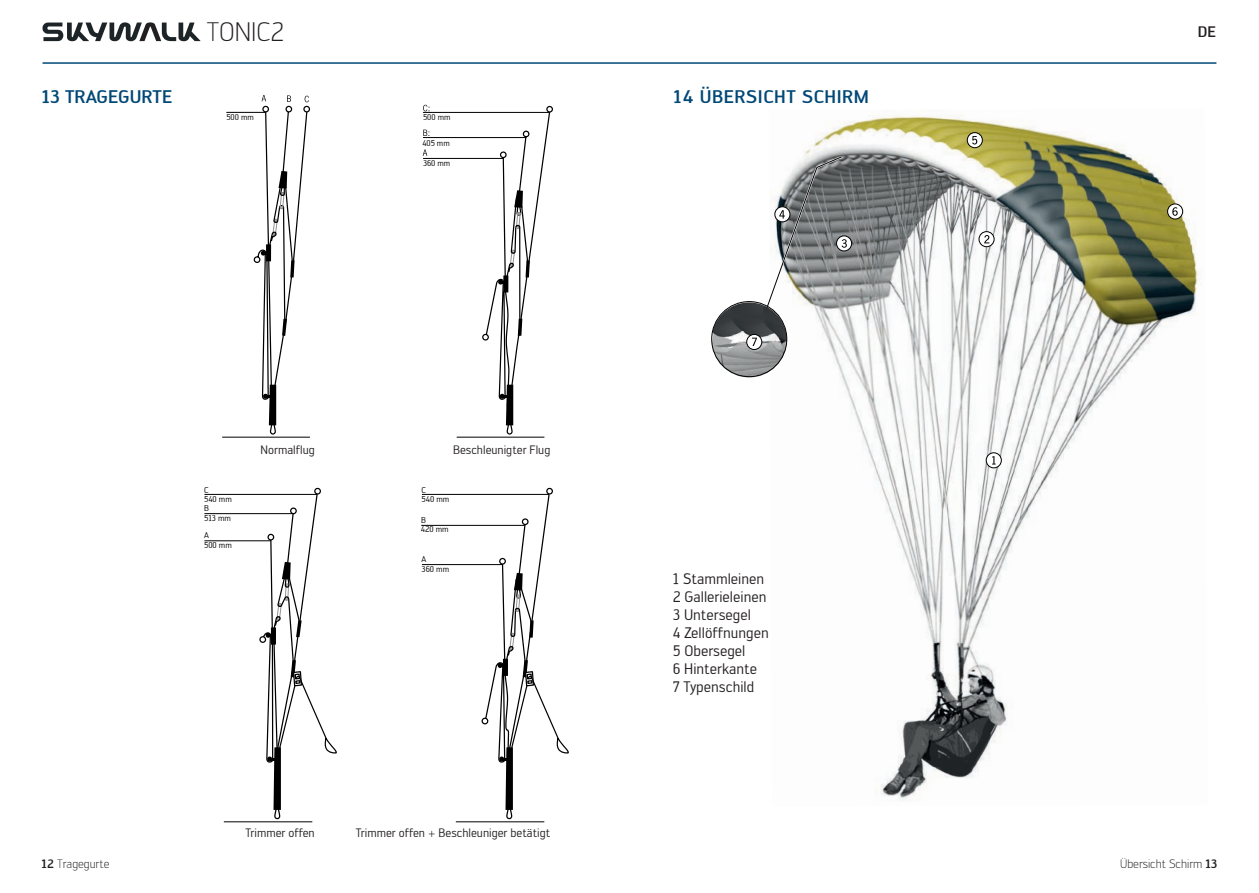
<style>
.page{position:relative;width:1259px;height:893px;background:#fff}
.page>*{position:absolute;margin:0;border:0;box-sizing:border-box;transform-origin:0 0}
.t1{font:300 26.25px "Engel";color:#231f20}
.t2{font:500 18px "Engel";letter-spacing:.03em;color:#004876}
.t3{font:500 18px "Engel";color:#004876}
.t4{font:15px/18px "Engel";color:#231f20}
.t5{font:500 15px "Engel";color:#231f20}
.t6{font:12px "Engel";color:#231f20}
.t7{font:300 12px "Engel";color:#231f20}
.t8{font:8.25px/9.4px "Engel";color:#000001}
.s1{font-weight:500}
</style>
<div class="page">
<hr style="left:43px;top:62px;width:586px;height:2px;background:#004977">
<hr style="left:629px;top:62px;width:587px;height:2px;background:#004977">
<hr style="left:456px;top:821px;width:88px;height:1px;background:#000001">
<div style="left:481px;top:718px;width:7px;height:6px;border:1px solid #000001;border-radius:50%"></div>
<div style="left:546px;top:488px;width:7px;height:7px;border:1px solid #000001;border-radius:50%"></div>
<hr style="left:421px;top:525px;width:104px;height:1px;background:#000001">
<hr style="left:422px;top:494px;width:127px;height:1px;background:#000001">
<hr style="left:422px;top:564px;width:81px;height:1px;background:#000001">
<svg style="left:484px;top:493px;width:85px;height:327px"></svg>
<hr style="left:224px;top:821px;width:88px;height:1px;background:#000001">
<div style="left:259px;top:636px;width:7px;height:7px;border:1px solid #000001;border-radius:50%"></div>
<div style="left:314px;top:488px;width:7px;height:7px;border:1px solid #000001;border-radius:50%"></div>
<hr style="left:204px;top:513px;width:89px;height:1px;background:#000001">
<hr style="left:204px;top:494px;width:113px;height:1px;background:#000001">
<hr style="left:204px;top:540px;width:67px;height:1px;background:#000001">
<svg style="left:262px;top:493px;width:75px;height:327px"></svg>
<svg style="left:43px;top:22px;width:158px;height:19px"></svg>
<img style="left:769px;top:115px;width:430px;height:686px">
<div style="left:986px;top:453px;width:15px;height:15px;background:#fff;border-radius:50%"></div>
<div style="left:986px;top:452px;width:15px;height:16px;border:1px solid #000001;border-radius:50%"></div>
<svg style="left:992px;top:456px;width:3px;height:8px"></svg>
<svg style="left:979px;top:232px;width:15px;height:15px"></svg>
<div style="left:978px;top:231px;width:16px;height:16px;border:1px solid #000001;border-radius:50%"></div>
<svg style="left:984px;top:235px;width:5px;height:8px"></svg>
<div style="left:836px;top:236px;width:15px;height:15px;background:#fff;border-radius:50%"></div>
<div style="left:836px;top:236px;width:16px;height:15px;border:1px solid #000001;border-radius:50%"></div>
<svg style="left:967px;top:133px;width:15px;height:15px"></svg>
<div style="left:967px;top:132px;width:15px;height:16px;border:1px solid #000001;border-radius:50%"></div>
<svg style="left:972px;top:136px;width:5px;height:8px"></svg>
<svg style="left:1167px;top:204px;width:15px;height:15px"></svg>
<div style="left:1167px;top:204px;width:16px;height:15px;border:1px solid #000001;border-radius:50%"></div>
<svg style="left:1172px;top:207px;width:5px;height:9px"></svg>
<img style="left:711px;top:302px;width:76px;height:75px;border-radius:38px">
<div style="left:711px;top:301px;width:76px;height:76px;border:1px solid #000001;border-radius:50%"></div>
<svg style="left:746px;top:334px;width:16px;height:15px"></svg>
<div style="left:746px;top:334px;width:16px;height:16px;border:1px solid #000001;border-radius:50%"></div>
<svg style="left:752px;top:338px;width:5px;height:8px"></svg>
<svg style="left:762px;top:156px;width:85px;height:162px"></svg>
<hr style="left:226px;top:112px;width:39px;height:1px;background:#000001">
<hr style="left:222px;top:437px;width:88px;height:1px;background:#000001">
<hr style="left:457px;top:437px;width:87px;height:1px;background:#000001">
<hr style="left:423px;top:137px;width:103px;height:1px;background:#000001">
<hr style="left:423px;top:112px;width:126px;height:1px;background:#000001">
<svg style="left:423px;top:150px;width:4px;height:6px"></svg>
<hr style="left:423px;top:158px;width:80px;height:1px;background:#000001">
<svg style="left:423px;top:130px;width:6px;height:6px"></svg>
<svg style="left:423px;top:105px;width:6px;height:6px"></svg>
<svg style="left:481px;top:105px;width:72px;height:330px"></svg>
<svg style="left:253px;top:95px;width:57px;height:340px"></svg>
<p class="t3" style="left:42px;top:86px;width:132px">13 TRAGEGURTE</p>
<h1 class="t1" style="left:207px;top:17px;width:79px">TONIC2</h1>
<p class="t8" style="left:226px;top:113px;width:29px">500 mm</p>
<p class="t8" style="left:423px;top:113px;width:29px">500 mm</p>
<p class="t8" style="left:422px;top:138px;width:29px">405 mm</p>
<p class="t8" style="left:423px;top:159px;width:29px">360 mm</p>
<p class="t6" style="left:261px;top:443px;width:56px">Normalflug</p>
<p class="t6" style="left:453px;top:443px;width:99px">Beschleunigter Flug</p>
<p class="t8" style="left:204px;top:485px;width:6px">C</p>
<p class="t8" style="left:421px;top:485px;width:6px">C</p>
<p class="t8" style="left:204px;top:494px;width:29px">540 mm</p>
<p class="t8" style="left:204px;top:531px;width:29px">A<br>500 mm</p>
<p class="t8" style="left:204px;top:504px;width:6px">B</p>
<p class="t8" style="left:204px;top:513px;width:28px">513 mm</p>
<p class="t8" style="left:421px;top:494px;width:29px">540 mm</p>
<p class="t8" style="left:421px;top:516px;width:6px">B</p>
<p class="t8" style="left:421px;top:525px;width:29px">420 mm</p>
<p class="t8" style="left:421px;top:555px;width:29px">A<br>360 mm</p>
<p class="t6" style="left:245px;top:826px;width:71px">Trimmer offen</p>
<p class="t6" style="left:356px;top:826px;width:196px">Trimmer offen + Beschleuniger betätigt</p>
<p class="t2" style="left:673px;top:86px;width:197px">14 ÜBERSICHT SCHIRM</p>
<p class="t4" style="left:673px;top:570px;width:97px">1 Stammleinen<br>2 Gallerieleinen<br>3 Untersegel<br>4 Zellöffnungen<br>5 Obersegel<br>6 Hinterkante<br>7 Typenschild</p>
<p class="t5" style="left:1197px;top:23px;width:20px">DE</p>
<p class="t7" style="left:41px;top:856px;width:70px"><span class="s1">12</span> Tragegurte</p>
<p class="t7" style="left:1120px;top:856px;width:99px">Übersicht Schirm <span class="s1">13</span></p>
</div>
